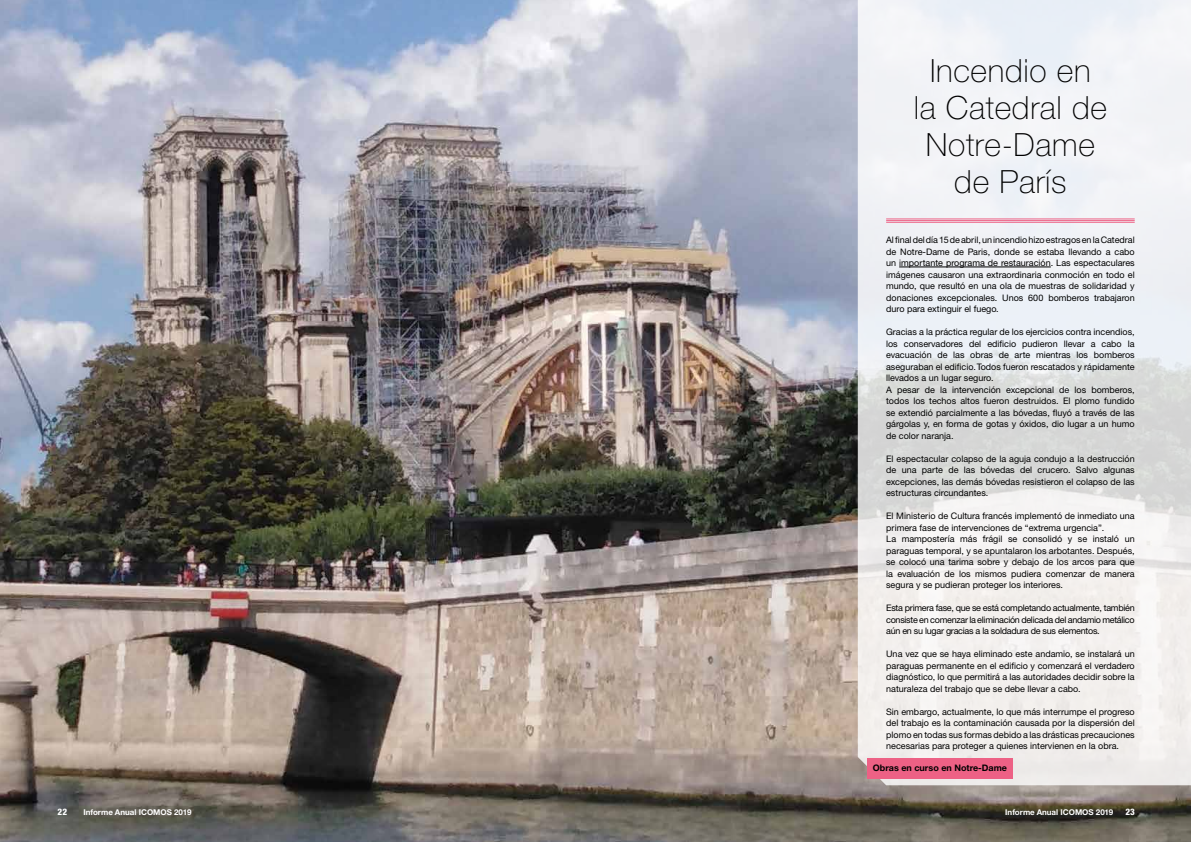
<style>
.page{position:relative;width:1191px;height:842px;background:#fff}
.page>*{position:absolute;margin:0;border:0;box-sizing:border-box;transform-origin:0 0}
.t1{font:100 32px/37px "Helvetica Neue";letter-spacing:.02em;color:#000;text-align:center}
.t2{font:9px/11.5px "Helvetica Neue CE";color:#000;text-align:justify}
.t3{font:700 9px "Helvetica Neue CE";color:#000}
.t4{font:800 condensed 9px "Helvetica Neue";color:#fff}
.t5{font:700 8px "Helvetica Neue CE";color:#fff}
</style>
<div class="page">
<img style="left:0;top:0;width:1191px;height:842px">
<svg style="left:857px;top:0;width:334px;height:785px;fill:#f0f0f4"></svg>
<hr style="left:886px;top:219px;width:248px;height:1px;background:#ed6185">
<hr style="left:886px;top:220px;width:248px;height:1px;background:#ed6185">
<hr style="left:886px;top:222px;width:248px;height:1px;background:#ed6185">
<hr style="left:899px;top:267px;width:151px;height:1px;background:#000">
<div style="left:867px;top:758px;width:145px;height:20px;background:#ed6185"></div>
<h1 class="t1" style="left:913px;top:52px;width:195px">Incendio en<br>la Catedral de<br>Notre-Dame de París</h1>
<p class="t2" style="left:886px;top:234px;width:250px">Al final del día 15 de abril, un incendio hizo estragos en la Catedral de Notre-Dame de Paris, donde se estaba llevando a cabo un importante programa de restauración. Las espectaculares imágenes causaron una extraordinaria conmoción en todo el mundo, que resultó en una ola de muestras de solidaridad y donaciones excepcionales. Unos 600 bomberos trabajaron duro para extinguir el fuego.</p>
<p class="t2" style="left:886px;top:326px;width:250px;text-align:left">Gracias a la práctica regular de los ejercicios contra incendios, los conservadores del edificio pudieron llevar a cabo la evacuación de las obras de arte mientras los bomberos aseguraban el edificio. Todos fueron rescatados y rápidamente llevados a un lugar seguro.<br>A pesar de la intervención excepcional de los bomberos, todos los techos altos fueron destruidos. El plomo fundido se extendió parcialmente a las bóvedas, fluyó a través de las gárgolas y, en forma de gotas y óxidos, dio lugar a un humo de color naranja.</p>
<p class="t2" style="left:886px;top:453px;width:250px">El espectacular colapso de la aguja condujo a la destrucción de una parte de las bóvedas del crucero. Salvo algunas excepciones, las demás bóvedas resistieron el colapso de las estructuras circundantes.</p>
<p class="t2" style="left:886px;top:510px;width:250px;text-align:left">El Ministerio de Cultura francés implementó de inmediato una primera fase de intervenciones de “extrema urgencia”.<br>La mampostería más frágil se consolidó y se instaló un paraguas temporal, y se apuntalaron los arbotantes. Después, se colocó una tarima sobre y debajo de los arcos para que la evaluación de los mismos pudiera comenzar de manera segura y se pudieran proteger los interiores.</p>
<p class="t2" style="left:886px;top:602px;width:250px">Esta primera fase, que se está completando actualmente, también consiste en comenzar la eliminación delicada del andamio metálico aún en su lugar gracias a la soldadura de sus elementos.</p>
<p class="t2" style="left:886px;top:648px;width:250px">Una vez que se haya eliminado este andamio, se instalará un paraguas permanente en el edificio y comenzará el verdadero diagnóstico, lo que permitirá a las autoridades decidir sobre la naturaleza del trabajo que se debe llevar a cabo.</p>
<p class="t2" style="left:886px;top:706px;width:250px">Sin embargo, actualmente, lo que más interrumpe el progreso del trabajo es la contaminación causada por la dispersión del plomo en todas sus formas debido a las drásticas precauciones necesarias para proteger a quienes intervienen en la obra.</p>
<p class="t3" style="left:873px;top:762px;width:136px">Obras en curso en Notre-Dame</p>
<p class="t4" style="left:58px;top:806px;width:11px">22</p>
<p class="t5" style="left:83px;top:807px;width:110px">Informe Anual ICOMOS 2019</p>
<p class="t5" style="left:1005px;top:807px;width:110px">Informe Anual ICOMOS 2019</p>
<p class="t4" style="left:1125px;top:806px;width:11px">23</p>
</div>
